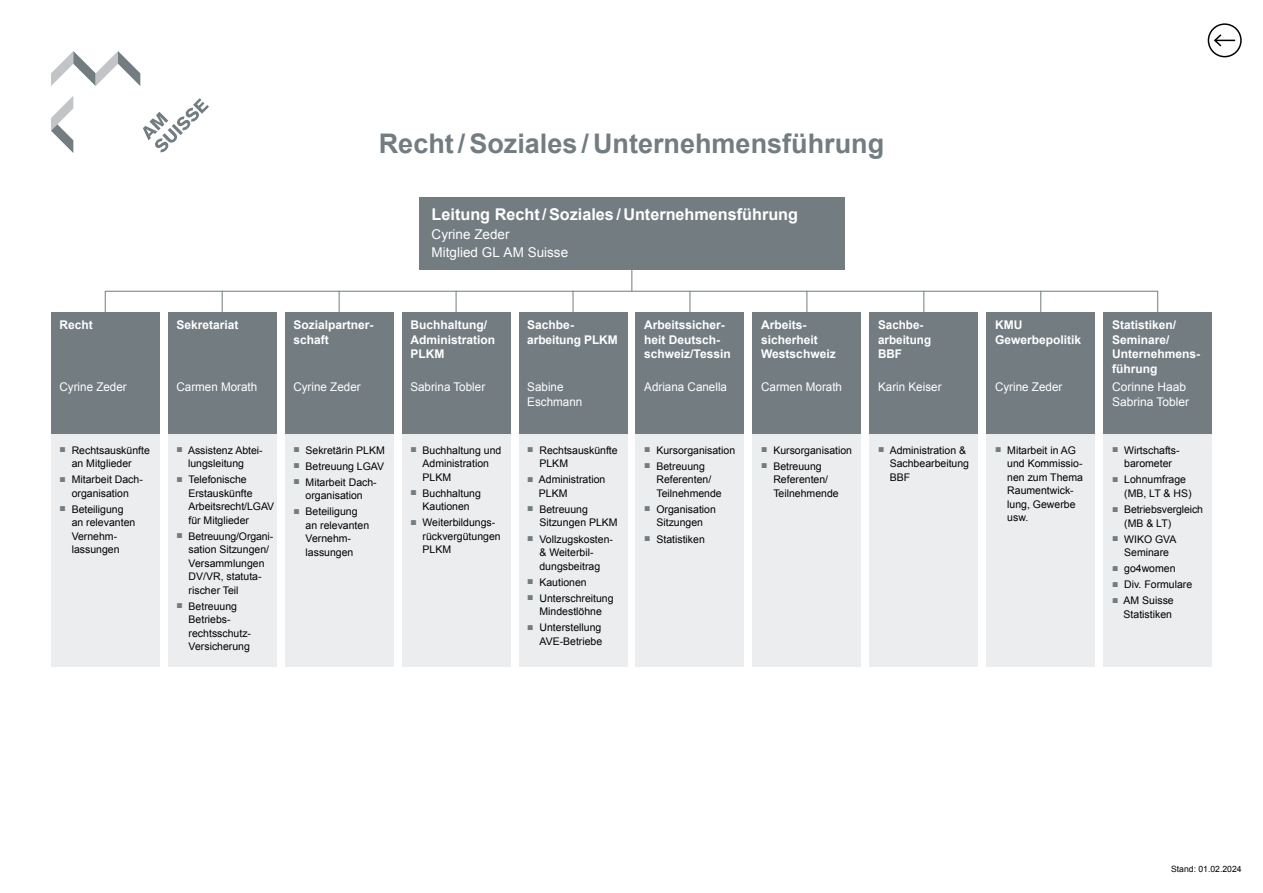
<style>
.page{position:relative;width:1263px;height:893px;background:#fff}
.page>*{position:absolute;margin:0;border:0;box-sizing:border-box;transform-origin:0 0}
.t1{font:700 27px "Arial";color:#727c81}
.t2{font:700 16.2px "Arial";color:#fff}
.t3{font:13.5px/18px "Arial";color:#fff}
.t4{font:700 12px/14.4px "Arial";color:#fff}
.t5{font:12px/14.4px "Arial";color:#fff}
.t6{font:10.5px/13.5px "Arial";color:#000}
.t7{font:8.7px "Arial";color:#000}
.s1{color:#727c81}
</style>
<div class="page">
<svg style="left:1208px;top:24px;width:33px;height:33px"></svg>
<div style="left:1208px;top:23px;width:34px;height:34px;border:2px solid #000;border-radius:50%"></div>
<svg style="left:1213px;top:33px;width:22px;height:15px"></svg>
<div style="left:51px;top:433px;width:108px;height:234px;background:#ecedee"></div>
<div style="left:168px;top:433px;width:108px;height:234px;background:#ecedee"></div>
<div style="left:285px;top:433px;width:108px;height:234px;background:#ecedee"></div>
<div style="left:402px;top:433px;width:108px;height:234px;background:#ecedee"></div>
<div style="left:519px;top:433px;width:108px;height:234px;background:#ecedee"></div>
<div style="left:636px;top:433px;width:108px;height:234px;background:#ecedee"></div>
<div style="left:753px;top:433px;width:108px;height:234px;background:#ecedee"></div>
<div style="left:870px;top:433px;width:108px;height:234px;background:#ecedee"></div>
<div style="left:986px;top:433px;width:109px;height:234px;background:#ecedee"></div>
<div style="left:1103px;top:433px;width:109px;height:234px;background:#ecedee"></div>
<svg style="left:631px;top:270px;width:1px;height:21px"></svg>
<svg style="left:105px;top:292px;width:1px;height:20px"></svg>
<svg style="left:222px;top:292px;width:1px;height:20px"></svg>
<svg style="left:339px;top:292px;width:1px;height:20px"></svg>
<svg style="left:456px;top:292px;width:1px;height:20px"></svg>
<svg style="left:573px;top:292px;width:1px;height:20px"></svg>
<svg style="left:690px;top:292px;width:1px;height:20px"></svg>
<svg style="left:806px;top:292px;width:1px;height:20px"></svg>
<svg style="left:923px;top:292px;width:1px;height:20px"></svg>
<svg style="left:1040px;top:292px;width:1px;height:20px"></svg>
<svg style="left:1157px;top:292px;width:1px;height:20px"></svg>
<hr style="left:105px;top:291px;width:1053px;height:1px;background:#727c81">
<div style="left:419px;top:198px;width:425px;height:72px;background:#727c81"></div>
<div style="left:51px;top:312px;width:108px;height:121px;background:#727c81"></div>
<div style="left:168px;top:312px;width:108px;height:121px;background:#727c81"></div>
<div style="left:285px;top:312px;width:108px;height:121px;background:#727c81"></div>
<div style="left:402px;top:312px;width:108px;height:121px;background:#727c81"></div>
<div style="left:519px;top:312px;width:108px;height:121px;background:#727c81"></div>
<div style="left:636px;top:312px;width:108px;height:121px;background:#727c81"></div>
<div style="left:753px;top:312px;width:108px;height:121px;background:#727c81"></div>
<div style="left:870px;top:312px;width:108px;height:121px;background:#727c81"></div>
<div style="left:986px;top:312px;width:109px;height:121px;background:#727c81"></div>
<div style="left:1103px;top:312px;width:109px;height:121px;background:#727c81"></div>
<svg style="left:51px;top:51px;width:89px;height:35px"></svg>
<svg style="left:51px;top:96px;width:22px;height:57px"></svg>
<svg style="left:143px;top:98px;width:66px;height:54px"></svg>
<h1 class="t1" style="left:379px;top:126px;width:507px">Recht / Soziales / Unternehmensführung</h1>
<h2 class="t2" style="left:432px;top:204px;width:368px">Leitung Recht / Soziales / Unternehmensführung</h2>
<p class="t3" style="left:432px;top:226px;width:138px">Cyrine Zeder<br>Mitglied GL AM Suisse</p>
<p class="t4" style="left:60px;top:318px;width:35px">Recht</p>
<p class="t5" style="left:60px;top:380px;width:69px">Cyrine Zeder</p>
<p class="t4" style="left:176px;top:318px;width:64px">Sekretariat</p>
<p class="t5" style="left:176px;top:380px;width:82px">Carmen Morath</p>
<p class="t4" style="left:293px;top:318px;width:82px">Sozialpartner&shy;schaft</p>
<p class="t5" style="left:293px;top:380px;width:69px">Cyrine Zeder</p>
<p class="t4" style="left:410px;top:318px;width:86px">Buchhaltung/<br>Administration<br>PLKM</p>
<p class="t5" style="left:410px;top:380px;width:76px">Sabrina Tobler</p>
<p class="t4" style="left:527px;top:318px;width:92px">Sachbe&shy;arbeitung PLKM</p>
<p class="t5" style="left:527px;top:380px;width:56px">Sabine<br>Eschmann</p>
<p class="t4" style="left:644px;top:318px;width:88px">Arbeitssicher&shy;heit Deutsch&shy;schweiz/Tessin</p>
<p class="t5" style="left:644px;top:380px;width:84px">Adriana Canella</p>
<p class="t4" style="left:761px;top:318px;width:76px">Arbeits&shy;sicherheit<br>Westschweiz</p>
<p class="t5" style="left:761px;top:380px;width:82px">Carmen Morath</p>
<p class="t4" style="left:878px;top:318px;width:55px">Sachbe&shy;arbeitung<br>BBF</p>
<p class="t5" style="left:878px;top:380px;width:65px">Karin Keiser</p>
<p class="t4" style="left:995px;top:318px;width:88px">KMU<br>Gewerbepolitik</p>
<p class="t5" style="left:995px;top:380px;width:69px">Cyrine Zeder</p>
<p class="t4" style="left:1112px;top:318px;width:90px">Statistiken/<br>Seminare/<br>Unternehmens&shy;führung</p>
<p class="t5" style="left:1112px;top:380px;width:79px">Corinne Haab<br>Sabrina Tobler</p>
<p class="t6" style="left:60px;top:443px;width:92px;text-align:center"><span class="s1">■</span> Rechtsauskünfte an Mitglieder</p>
<p class="t6" style="left:60px;top:473px;width:84px;text-align:center"><span class="s1">■</span> Mitarbeit Dach&shy;organisation</p>
<p class="t6" style="left:72px;top:502px;width:65px;text-indent:-12px"><span class="s1">■</span> Beteiligung an relevanten<br>Vernehm&shy;lassungen</p>
<p class="t6" style="left:188px;top:443px;width:76px;text-indent:-12px"><span class="s1">■</span> Assistenz Abtei&shy;lungsleitung</p>
<p class="t6" style="left:188px;top:473px;width:87px;text-indent:-12px"><span class="s1">■</span> Telefonische<br>Erstauskünfte<br>Arbeitsrecht/LGAV für Mitglieder</p>
<p class="t6" style="left:189px;top:529px;width:86px;text-indent:-12px"><span class="s1">■</span> Betreuung/Organi&shy;sation Sitzungen/<br>Versammlungen<br>DV/VR, statuta&shy;rischer Teil</p>
<p class="t6" style="left:189px;top:600px;width:64px;text-indent:-12px"><span class="s1">■</span> Betreuung<br>Betriebs&shy;rechtsschutz-<br>Versicherung</p>
<p class="t6" style="left:293px;top:443px;width:93px"><span class="s1">■</span> Sekretärin PLKM</p>
<p class="t6" style="left:293px;top:459px;width:92px"><span class="s1">■</span> Betreuung LGAV</p>
<p class="t6" style="left:293px;top:476px;width:84px;text-align:center"><span class="s1">■</span> Mitarbeit Dach&shy;organisation</p>
<p class="t6" style="left:306px;top:505px;width:65px;text-indent:-12px"><span class="s1">■</span> Beteiligung an relevanten<br>Vernehm&shy;lassungen</p>
<p class="t6" style="left:422px;top:443px;width:80px;text-indent:-12px"><span class="s1">■</span> Buchhaltung und<br>Administration<br>PLKM</p>
<p class="t6" style="left:410px;top:486px;width:72px;text-align:center"><span class="s1">■</span> Buchhaltung<br>Kautionen</p>
<p class="t6" style="left:422px;top:516px;width:80px;text-indent:-12px"><span class="s1">■</span> Weiterbildungs&shy;rückvergütungen<br>PLKM</p>
<p class="t6" style="left:539px;top:443px;width:80px;text-indent:-12px"><span class="s1">■</span> Rechtsauskünfte<br>PLKM</p>
<p class="t6" style="left:539px;top:473px;width:68px;text-indent:-12px"><span class="s1">■</span> Administration<br>PLKM</p>
<p class="t6" style="left:539px;top:503px;width:80px;text-indent:-12px"><span class="s1">■</span> Betreuung<br>Sitzungen PLKM</p>
<p class="t6" style="left:539px;top:532px;width:75px;text-indent:-12px"><span class="s1">■</span> Vollzugskosten-&amp; Weiterbil&shy;dungsbeitrag</p>
<p class="t6" style="left:527px;top:575px;width:61px"><span class="s1">■</span> Kautionen</p>
<p class="t6" style="left:527px;top:591px;width:88px;text-align:center"><span class="s1">■</span> Unterschreitung<br>Mindestlöhne</p>
<p class="t6" style="left:527px;top:621px;width:77px;text-align:right"><span class="s1">■</span> Unterstellung<br>AVE-Betriebe</p>
<p class="t6" style="left:644px;top:443px;width:92px"><span class="s1">■</span> Kursorganisation</p>
<p class="t6" style="left:656px;top:460px;width:67px;text-indent:-12px"><span class="s1">■</span> Betreuung<br>Referenten/<br>Teilnehmende</p>
<p class="t6" style="left:644px;top:503px;width:73px;text-align:center"><span class="s1">■</span> Organisation<br>Sitzungen</p>
<p class="t6" style="left:644px;top:532px;width:62px"><span class="s1">■</span> Statistiken</p>
<p class="t6" style="left:761px;top:444px;width:92px"><span class="s1">■</span> Kursorganisation</p>
<p class="t6" style="left:773px;top:460px;width:67px;text-indent:-12px"><span class="s1">■</span> Betreuung<br>Referenten/<br>Teilnehmende</p>
<p class="t6" style="left:890px;top:444px;width:81px;text-indent:-12px"><span class="s1">■</span> Administration &amp;<br>Sachbearbeitung<br>BBF</p>
<p class="t6" style="left:1007px;top:444px;width:77px;text-indent:-12px"><span class="s1">■</span> Mitarbeit in AG und Kommissio&shy;nen zum Thema<br>Raumentwick&shy;lung, Gewerbe usw.</p>
<p class="t6" style="left:1112px;top:444px;width:68px;text-align:center"><span class="s1">■</span> Wirtschafts&shy;barometer</p>
<p class="t6" style="left:1124px;top:473px;width:69px;text-indent:-12px"><span class="s1">■</span> Lohnumfrage (MB, LT &amp; HS)</p>
<p class="t6" style="left:1124px;top:503px;width:80px;text-indent:-12px"><span class="s1">■</span> Betriebsvergleich (MB &amp; LT)</p>
<p class="t6" style="left:1112px;top:532px;width:66px;text-align:center"><span class="s1">■</span> WIKO GVA<br>Seminare</p>
<p class="t6" style="left:1112px;top:562px;width:65px"><span class="s1">■</span> go4women</p>
<p class="t6" style="left:1112px;top:578px;width:82px"><span class="s1">■</span> Div. Formulare</p>
<p class="t6" style="left:1112px;top:594px;width:63px;text-align:right"><span class="s1">■</span> AM Suisse<br>Statistiken</p>
<p class="t7" style="left:1171px;top:863px;width:72px">Stand: 01.02.2024</p>
</div>
